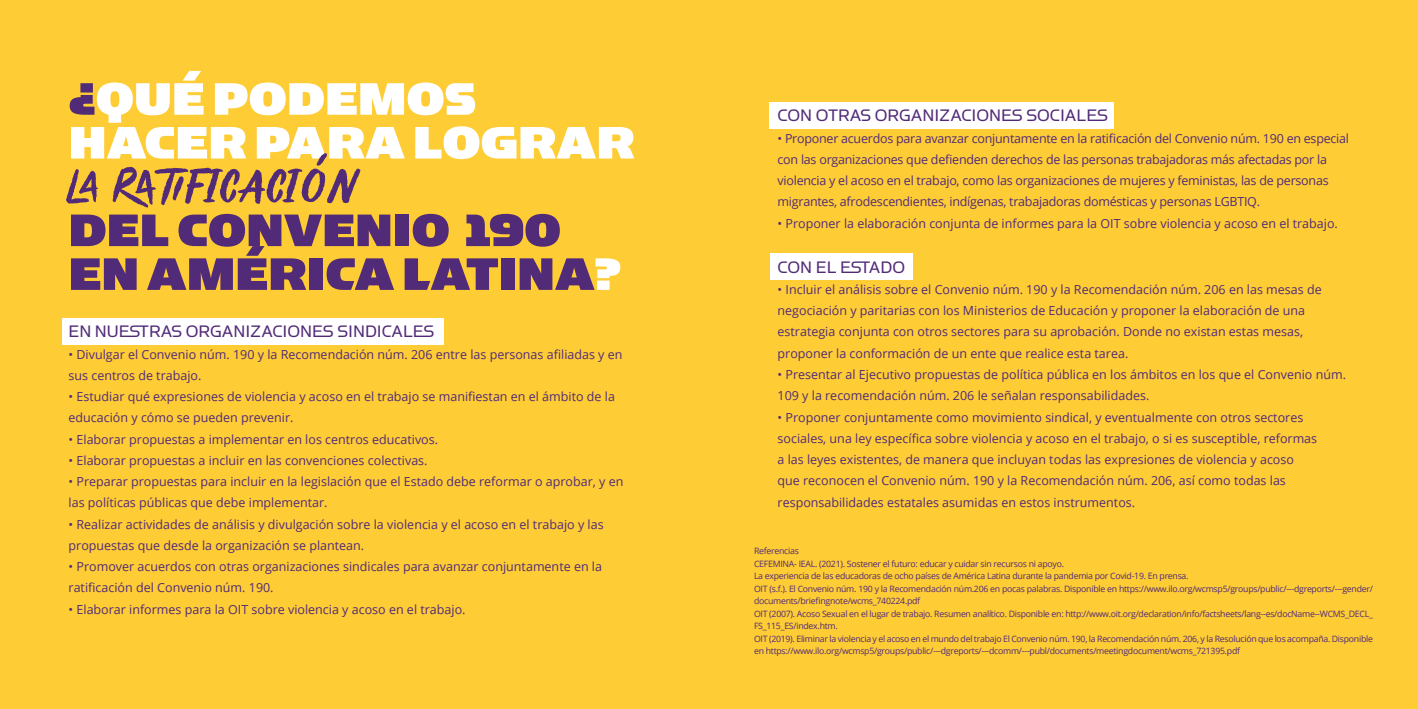
<style>
.page{position:relative;width:1418px;height:709px;background:#fff}
.page>*{position:absolute;margin:0;border:0;box-sizing:border-box;transform-origin:0 0}
.t1{font:51.25px/43.8px "Simian Display Gorilla";color:#512a78}
.t2{font:51.25px/43.8px "Simian Display Gorilla";color:#fff}
.t3{font:51.25px "Toriton";color:#512a78}
.t4{font:18.75px "Simian Display Orangutan";color:#512a78}
.t5{font:12.5px/21.2px "Open Sans";color:#512a78}
.t6{font:12.5px/21.2px "Open Sans";letter-spacing:-.02em;color:#512a78}
.t7{font:8.75px/12.5px "Open Sans";letter-spacing:-.03em;color:#512a78}
.s1{color:#512a78}
.s2{color:#fff}
</style>
<div class="page">
<div style="left:0;top:0;width:1417px;height:709px;background:#fecc35"></div>
<div style="left:62px;top:318px;width:382px;height:27px;background:#fff"></div>
<div style="left:769px;top:102px;width:344px;height:26px;background:#fff"></div>
<div style="left:769px;top:253px;width:143px;height:26px;background:#fff"></div>
<h1 class="t2" style="left:69px;top:76px;width:567px"><span class="s1">¿</span>QUÉ PODEMOS<br>HACER PARA LOGRAR</h1>
<h1 class="t3" style="left:69px;top:152px;width:292px">LA RATIFICACIÓN</h1>
<h1 class="t1" style="left:69px;top:207px;width:554px">DEL CONVENIO 190<br>EN AMÉRICA LATINA<span class="s2">?</span></h1>
<h2 class="t4" style="left:69px;top:322px;width:367px">EN NUESTRAS ORGANIZACIONES SINDICALES</h2>
<p class="t5" style="left:69px;top:343px;width:555px">• Divulgar el Convenio núm. 190 y la Recomendación núm. 206 entre las personas afiliadas y en sus centros de trabajo.</p>
<p class="t5" style="left:69px;top:385px;width:548px">• Estudiar qué expresiones de violencia y acoso en el trabajo se manifiestan en el ámbito de la educación y cómo se pueden prevenir.</p>
<p class="t5" style="left:69px;top:428px;width:371px">• Elaborar propuestas a implementar en los centros educativos.</p>
<p class="t5" style="left:69px;top:449px;width:360px">• Elaborar propuestas a incluir en las convenciones colectivas.</p>
<p class="t5" style="left:69px;top:470px;width:556px">• Preparar propuestas para incluir en la legislación que el Estado debe reformar o aprobar, y en las políticas públicas que debe implementar.</p>
<p class="t5" style="left:69px;top:513px;width:536px">• Realizar actividades de análisis y divulgación sobre la violencia y el acoso en el trabajo y las propuestas que desde la organización se plantean.</p>
<p class="t5" style="left:69px;top:555px;width:535px">• Promover acuerdos con otras organizaciones sindicales para avanzar conjuntamente en la ratificación del Convenio núm. 190.</p>
<p class="t5" style="left:69px;top:598px;width:398px">• Elaborar informes para la OIT sobre violencia y acoso en el trabajo.</p>
<h2 class="t4" style="left:777px;top:106px;width:332px">CON OTRAS ORGANIZACIONES SOCIALES</h2>
<p class="t6" style="left:777px;top:127px;width:573px">• Proponer acuerdos para avanzar conjuntamente en la ratificación del Convenio núm. 190 en especial con las organizaciones que defienden derechos de las personas trabajadoras más afectadas por la violencia y el acoso en el trabajo, como las organizaciones de mujeres y feministas, las de personas migrantes, afrodescendientes, indígenas, trabajadoras domésticas y personas LGBTIQ.</p>
<p class="t5" style="left:777px;top:212px;width:562px">• Proponer la elaboración conjunta de informes para la OIT sobre violencia y acoso en el trabajo.</p>
<h2 class="t4" style="left:777px;top:257px;width:129px">CON EL ESTADO</h2>
<p class="t5" style="left:777px;top:278px;width:545px">• Incluir el análisis sobre el Convenio núm. 190 y la Recomendación núm. 206 en las mesas de negociación y paritarias con los Ministerios de Educación y proponer la elaboración de una estrategia conjunta con otros sectores para su aprobación. Donde no existan estas mesas, proponer la conformación de un ente que realice esta tarea.</p>
<p class="t5" style="left:777px;top:363px;width:570px">• Presentar al Ejecutivo propuestas de política pública en los ámbitos en los que el Convenio núm.<br>109 y la recomendación núm. 206 le señalan responsabilidades.</p>
<p class="t5" style="left:777px;top:406px;width:541px">• Proponer conjuntamente como movimiento sindical, y eventualmente con otros sectores sociales, una ley específica sobre violencia y acoso en el trabajo, o si es susceptible, reformas a las leyes existentes, de manera que incluyan todas las expresiones de violencia y acoso que reconocen el Convenio núm. 190 y la Recomendación núm. 206, así como todas las responsabilidades estatales asumidas en estos instrumentos.</p>
<p class="t7" style="left:754px;top:544px;width:620px">Referencias<br>CEFEMINA- IEAL. (2021). Sostener el futuro: educar y cuidar sin recursos ni apoyo.<br>La experiencia de las educadoras de ocho países de América Latina durante la pandemia por Covid-19. En prensa.<br>OIT (s.f.). El Convenio núm. 190 y la Recomendación núm.206 en pocas palabras. Disponible en https://www.ilo.org/wcmsp5/groups/public/---dgreports/---gender/ documents/briefingnote/wcms_740224.pdf<br>OIT (2007). Acoso Sexual en el lugar de trabajo. Resumen analítico. Disponible en: http://www.oit.org/declaration/info/factsheets/lang--es/docName--WCMS_DECL_ FS_115_ES/index.htm.<br>OIT (2019). Eliminar la violencia y el acoso en el mundo del trabajo El Convenio núm. 190, la Recomendación núm. 206, y la Resolución que los acompaña. Disponible en https://www.ilo.org/wcmsp5/groups/public/---dgreports/---dcomm/---publ/documents/meetingdocument/wcms_721395.pdf</p>
</div>
